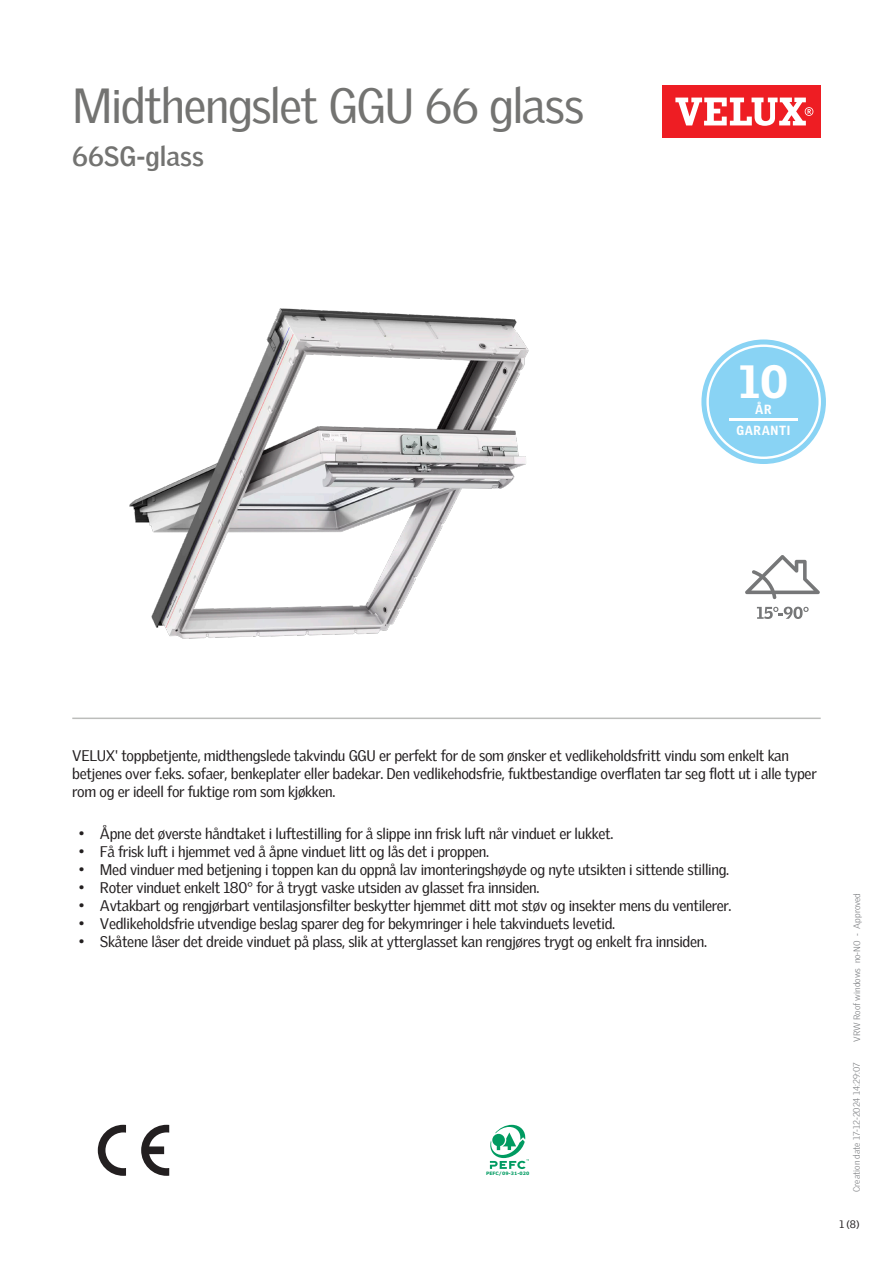
<style>
.page{position:relative;width:893px;height:1263px;background:#fff}
.page>*{position:absolute;margin:0;border:0;box-sizing:border-box;transform-origin:0 0}
.Headline{font:48px "Velux Gothic";letter-spacing:-.03em;color:#737371}
.t1{font:900 45.3px "Velux Gothic";color:#fff}
.t2{font:700 27px "Velux Gothic";color:#737371}
.Body_Regular{font:15px/18px "Velux Gothic";letter-spacing:-.02em;color:#231f20}
.t3{font:900 12.9px "Velux Gothic";letter-spacing:.05em;color:#fff;scale:.93 1}
.t4{font:10.5px "Velux Gothic";color:#231f20}
.t5{font:300 9px "Velux Gothic";color:#7c7e81}
.t6{font:700 4.65px "Verdana";color:#009b61}
</style>
<div class="page">
<div style="left:662px;top:85px;width:159px;height:53px;background:#ee1d23"></div>
<svg style="left:675px;top:98px;width:138px;height:28px"></svg>
<hr style="left:72px;top:717px;width:749px;height:2px;background:#bcbdbb">
<svg style="left:745px;top:555px;width:75px;height:44px"></svg>
<svg style="left:757px;top:607px;width:52px;height:12px"></svg>
<svg style="left:141px;top:1125px;width:28px;height:51px"></svg>
<svg style="left:98px;top:1125px;width:28px;height:51px"></svg>
<svg style="left:490px;top:1125px;width:39px;height:44px"></svg>
<svg style="left:701px;top:339px;width:125px;height:125px"></svg>
<div style="left:709px;top:347px;width:109px;height:110px;background:#89d3f4;border-radius:50%"></div>
<hr style="left:729px;top:419px;width:69px;height:2px;background:#fff">
<img style="left:129px;top:308px;width:400px;height:331px">
<p class="Headline" style="left:72px;top:69px;width:513px">Midthengslet GGU 66 glass</p>
<p class="t2" style="left:72px;top:136px;width:133px">66SG-glass</p>
<p class="t1" style="left:739px;top:353px;width:50px">10</p>
<p class="t3" style="left:736px;top:422px;width:60px">GARANTI</p>
<p class="t3" style="left:755px;top:401px;width:19px">ÅR</p>
<p class="Body_Regular" style="left:72px;top:745px;width:746px">VELUX' toppbetjente, midthengslede takvindu GGU er perfekt for de som ønsker et vedlikeholdsfritt vindu som enkelt kan betjenes over f.eks. sofaer, benkeplater eller badekar. Den vedlikehodsfrie, fuktbestandige overflaten tar seg flott ut i alle typer rom og er ideell for fuktige rom som kjøkken.</p>
<p class="Body_Regular" style="left:79px;top:823px;width:536px">• Åpne det øverste håndtaket i luftestilling for å slippe inn frisk luft når vinduet er lukket.</p>
<p class="Body_Regular" style="left:79px;top:841px;width:412px">• Få frisk luft i hjemmet ved å åpne vinduet litt og lås det i proppen.</p>
<p class="Body_Regular" style="left:79px;top:859px;width:652px">• Med vinduer med betjening i toppen kan du oppnå lav imonteringshøyde og nyte utsikten i sittende stilling.</p>
<p class="Body_Regular" style="left:79px;top:877px;width:462px">• Roter vinduet enkelt 180° for å trygt vaske utsiden av glasset fra innsiden.</p>
<p class="Body_Regular" style="left:79px;top:895px;width:654px">• Avtakbart og rengjørbart ventilasjonsfilter beskytter hjemmet ditt mot støv og insekter mens du ventilerer.</p>
<p class="Body_Regular" style="left:79px;top:913px;width:538px">• Vedlikeholdsfrie utvendige beslag sparer deg for bekymringer i hele takvinduets levetid.</p>
<p class="Body_Regular" style="left:79px;top:931px;width:630px">• Skåtene låser det dreide vinduet på plass, slik at ytterglasset kan rengjøres trygt og enkelt fra innsiden.</p>
<p class="t6" style="left:486px;top:1170px;width:45px">PEFC/09-31-020</p>
<p class="t5" style="left:850px;top:1042px;width:150px;rotate:-90deg">VRW Roof windows no-NO - Approved</p>
<p class="t5" style="left:850px;top:1192px;width:131px;rotate:-90deg">Creation date 17-12-2024 14:29:07</p>
<p class="t4" style="left:839px;top:1216px;width:22px">1 (8)</p>
</div>
